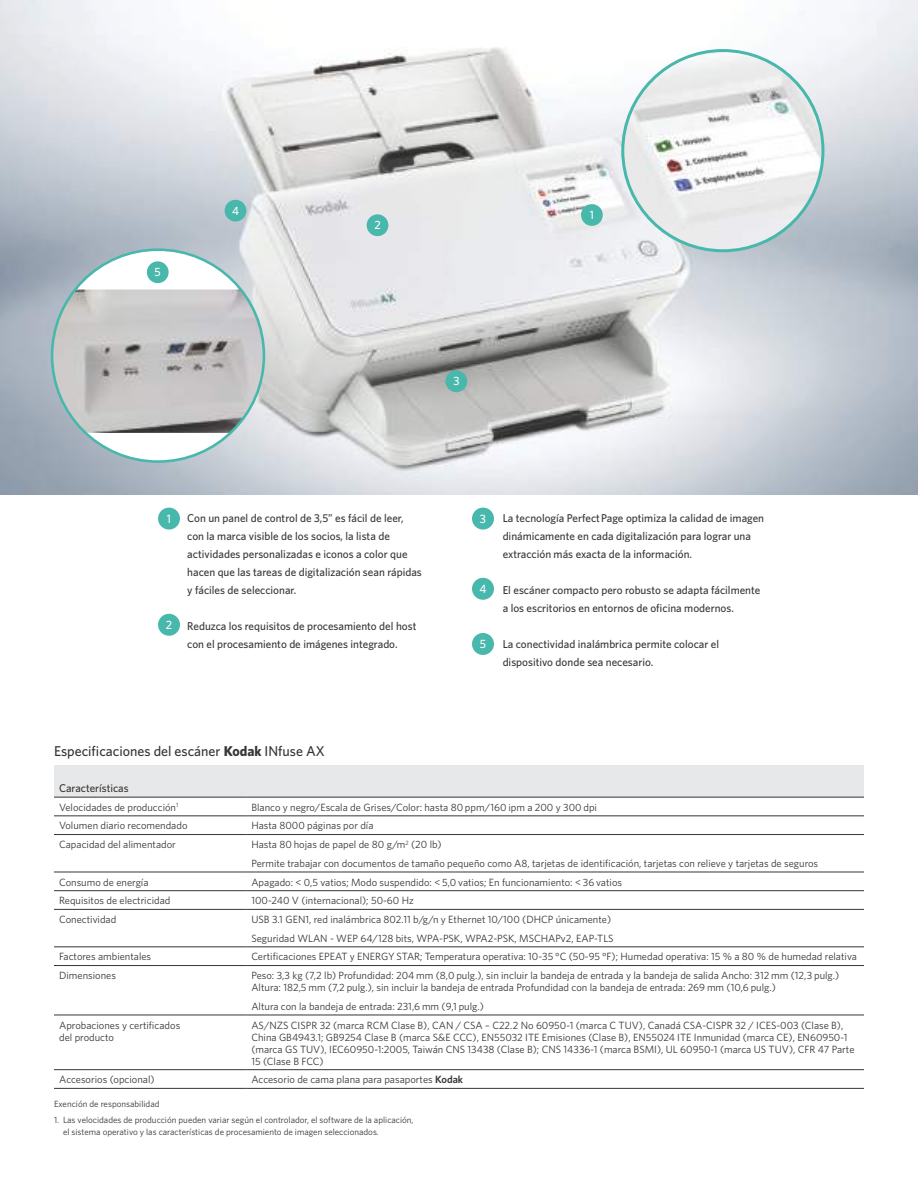
<style>
.page{position:relative;width:918px;height:1188px;background:#fff}
.page>*{position:absolute;margin:0;border:0;box-sizing:border-box;transform-origin:0 0}
.t1{font:500 14.25px "Whitney";color:#373535}
.t2{font:500 12.15px "Whitney";color:#fff}
.t3{font:500 12px "Whitney";color:#fff}
.t4{font:500 11.4px/18px "Whitney";color:#373535}
.t5{font:500 11.25px "Whitney";color:#373535}
.t6{font:10.5px/12px "Whitney";color:#373535}
.t7{font:9px/12px "Whitney";color:#373535}
.s1{font-weight:700}
.s2{font-weight:600}
</style>
<div class="page">
<div style="left:158px;top:614px;width:22px;height:22px;background:#48b7ac;border-radius:50%"></div>
<div style="left:472px;top:508px;width:22px;height:22px;background:#48b7ac;border-radius:50%"></div>
<div style="left:472px;top:578px;width:22px;height:22px;background:#48b7ac;border-radius:50%"></div>
<div style="left:472px;top:633px;width:22px;height:22px;background:#48b7ac;border-radius:50%"></div>
<div style="left:158px;top:508px;width:22px;height:22px;background:#48b7ac;border-radius:50%"></div>
<div style="left:54px;top:765px;width:810px;height:32px;background:#e7e8e9"></div>
<svg style="left:54px;top:815px;width:810px;height:1px"></svg>
<svg style="left:54px;top:871px;width:810px;height:1px"></svg>
<svg style="left:54px;top:891px;width:810px;height:197px"></svg>
<hr style="left:54px;top:816px;width:192px;height:1px;background:#373535">
<hr style="left:54px;top:909px;width:192px;height:1px;background:#373535">
<hr style="left:54px;top:947px;width:192px;height:1px;background:#373535">
<hr style="left:246px;top:816px;width:618px;height:1px;background:#373535">
<hr style="left:246px;top:909px;width:618px;height:1px;background:#373535">
<hr style="left:246px;top:947px;width:618px;height:1px;background:#373535">
<hr style="left:54px;top:872px;width:192px;height:1px;background:#373535">
<hr style="left:54px;top:965px;width:192px;height:1px;background:#373535">
<hr style="left:246px;top:872px;width:618px;height:1px;background:#373535">
<hr style="left:246px;top:965px;width:618px;height:1px;background:#373535">
<hr style="left:54px;top:890px;width:192px;height:1px;background:#373535">
<hr style="left:246px;top:890px;width:618px;height:1px;background:#373535">
<hr style="left:54px;top:1015px;width:192px;height:1px;background:#373535">
<hr style="left:54px;top:1069px;width:192px;height:1px;background:#373535">
<hr style="left:54px;top:1088px;width:192px;height:1px;background:#373535">
<hr style="left:246px;top:1015px;width:618px;height:1px;background:#373535">
<hr style="left:246px;top:1069px;width:618px;height:1px;background:#373535">
<hr style="left:246px;top:1088px;width:618px;height:1px;background:#373535">
<hr style="left:54px;top:834px;width:192px;height:1px;background:#373535">
<hr style="left:246px;top:834px;width:618px;height:1px;background:#373535">
<hr style="left:54px;top:797px;width:192px;height:1px;background:#373535">
<hr style="left:246px;top:797px;width:618px;height:1px;background:#373535">
<img style="left:0;top:0;width:918px;height:494px">
<div style="left:581px;top:204px;width:22px;height:22px;background:#48b7ac;border-radius:50%"></div>
<div style="left:445px;top:370px;width:22px;height:22px;background:#48b7ac;border-radius:50%"></div>
<div style="left:225px;top:200px;width:21px;height:22px;background:#48b7ac;border-radius:50%"></div>
<div style="left:367px;top:214px;width:21px;height:22px;background:#48b7ac;border-radius:50%"></div>
<img style="left:623px;top:51px;width:200px;height:200px;border-radius:100px">
<div style="left:52px;top:250px;width:212px;height:212px;background:#fff;border-radius:50%"></div>
<img style="left:52px;top:290px;width:212px;height:143px">
<div style="left:147px;top:261px;width:22px;height:22px;background:#48b7ac;border-radius:50%"></div>
<p class="t3" style="left:155px;top:264px;width:8px">5</p>
<p class="t3" style="left:232px;top:203px;width:8px">4</p>
<p class="t3" style="left:374px;top:217px;width:8px">2</p>
<p class="t3" style="left:453px;top:373px;width:8px">3</p>
<p class="t3" style="left:590px;top:207px;width:6px">1</p>
<p class="t2" style="left:167px;top:510px;width:6px">1</p>
<p class="t2" style="left:166px;top:617px;width:8px">2</p>
<p class="t4" style="left:187px;top:509px;width:236px">Con un panel de control de 3,5” es fácil de leer, con la marca visible de los socios, la lista de actividades personalizadas e iconos a color que hacen que las tareas de digitalización sean rápidas y fáciles de seleccionar.</p>
<p class="t4" style="left:187px;top:617px;width:231px">Reduzca los requisitos de procesamiento del host con el procesamiento de imágenes integrado.</p>
<h1 class="t1" style="left:54px;top:742px;width:272px">Especificaciones del escáner <span class="s1">Kodak</span> INfuse AX</h1>
<p class="t2" style="left:480px;top:510px;width:8px">3</p>
<p class="t2" style="left:480px;top:581px;width:8px">4</p>
<p class="t2" style="left:480px;top:636px;width:8px">5</p>
<p class="t4" style="left:503px;top:509px;width:263px">La tecnología Perfect Page optimiza la calidad de imagen dinámicamente en cada digitalización para lograr una extracción más exacta de la información.</p>
<p class="t4" style="left:503px;top:581px;width:259px">El escáner compacto pero robusto se adapta fácilmente a los escritorios en entornos de oficina modernos.</p>
<p class="t4" style="left:503px;top:635px;width:218px">La conectividad inalámbrica permite colocar el dispositivo donde sea necesario.</p>
<p class="t5" style="left:59px;top:781px;width:71px">Características</p>
<p class="t6" style="left:59px;top:801px;width:121px">Velocidades de producción<sup>1</sup></p>
<p class="t6" style="left:251px;top:801px;width:347px">Blanco y negro/Escala de Grises/Color: hasta 80 ppm/160 ipm a 200 y 300 dpi</p>
<p class="t6" style="left:59px;top:819px;width:130px">Volumen diario recomendado</p>
<p class="t6" style="left:251px;top:819px;width:124px">Hasta 8000 páginas por día</p>
<p class="t6" style="left:59px;top:838px;width:118px">Capacidad del alimentador</p>
<p class="t6" style="left:251px;top:835px;width:568px;line-height:18.8px">Hasta 80 hojas de papel de 80 g/m<sup>2</sup> (20 lb)<br>Permite trabajar con documentos de tamaño pequeño como A8, tarjetas de identificación, tarjetas con relieve y tarjetas de seguros</p>
<p class="t6" style="left:59px;top:876px;width:91px">Consumo de energía</p>
<p class="t6" style="left:251px;top:876px;width:372px">Apagado: &lt; 0,5 vatios; Modo suspendido: &lt; 5,0 vatios; En funcionamiento: &lt; 36 vatios</p>
<p class="t6" style="left:59px;top:894px;width:113px">Requisitos de electricidad</p>
<p class="t6" style="left:251px;top:894px;width:164px">100-240 V (internacional); 50-60 Hz</p>
<p class="t6" style="left:59px;top:913px;width:59px">Conectividad</p>
<p class="t6" style="left:251px;top:910px;width:364px;line-height:18.8px">USB 3.1 GEN1, red inalámbrica 802.11 b/g/n y Ethernet 10/100 (DHCP únicamente)<br>Seguridad WLAN - WEP 64/128 bits, WPA-PSK, WPA2-PSK, MSCHAPv2, EAP-TLS</p>
<p class="t6" style="left:59px;top:950px;width:94px">Factores ambientales</p>
<p class="t6" style="left:251px;top:950px;width:607px">Certificaciones EPEAT y ENERGY STAR; Temperatura operativa: 10-35 °C (50-95 °F); Humedad operativa: 15 % a 80 % de humedad relativa</p>
<p class="t6" style="left:59px;top:969px;width:58px">Dimensiones</p>
<p class="t6" style="left:251px;top:969px;width:589px">Peso: 3,3 kg (7,2 lb) Profundidad: 204 mm (8,0 pulg.), sin incluir la bandeja de entrada y la bandeja de salida Ancho: 312 mm (12,3 pulg.)<br>Altura: 182,5 mm (7,2 pulg.), sin incluir la bandeja de entrada Profundidad con la bandeja de entrada: 269 mm (10,6 pulg.)</p>
<p class="t6" style="left:251px;top:1000px;width:234px">Altura con la bandeja de entrada: 231,6 mm (9,1 pulg.)</p>
<p class="t6" style="left:59px;top:1019px;width:123px">Aprobaciones y certificados del producto</p>
<p class="t6" style="left:251px;top:1019px;width:605px">AS/NZS CISPR 32 (marca RCM Clase B), CAN / CSA – C22.2 No 60950-1 (marca C TUV), Canadá CSA-CISPR 32 / ICES-003 (Clase B), China GB4943.1; GB9254 Clase B (marca S&amp;E CCC), EN55032 ITE Emisiones (Clase B), EN55024 ITE Inmunidad (marca CE), EN60950-1 (marca GS TUV), IEC60950-1:2005, Taiwán CNS 13438 (Clase B); CNS 14336-1 (marca BSMI), UL 60950-1 (marca US TUV), CFR 47 Parte 15 (Clase B FCC)</p>
<p class="t6" style="left:59px;top:1073px;width:97px">Accesorios (opcional)</p>
<p class="t6" style="left:251px;top:1073px;width:213px">Accesorio de cama plana para pasaportes <span class="s2">Kodak</span></p>
<p class="t7" style="left:54px;top:1097px;width:107px">Exención de responsabilidad</p>
<p class="t7" style="left:63px;top:1114px;width:352px;text-indent:-9px">1. Las velocidades de producción pueden variar según el controlador, el software de la aplicación, el sistema operativo y las características de procesamiento de imagen seleccionados.</p>
</div>
